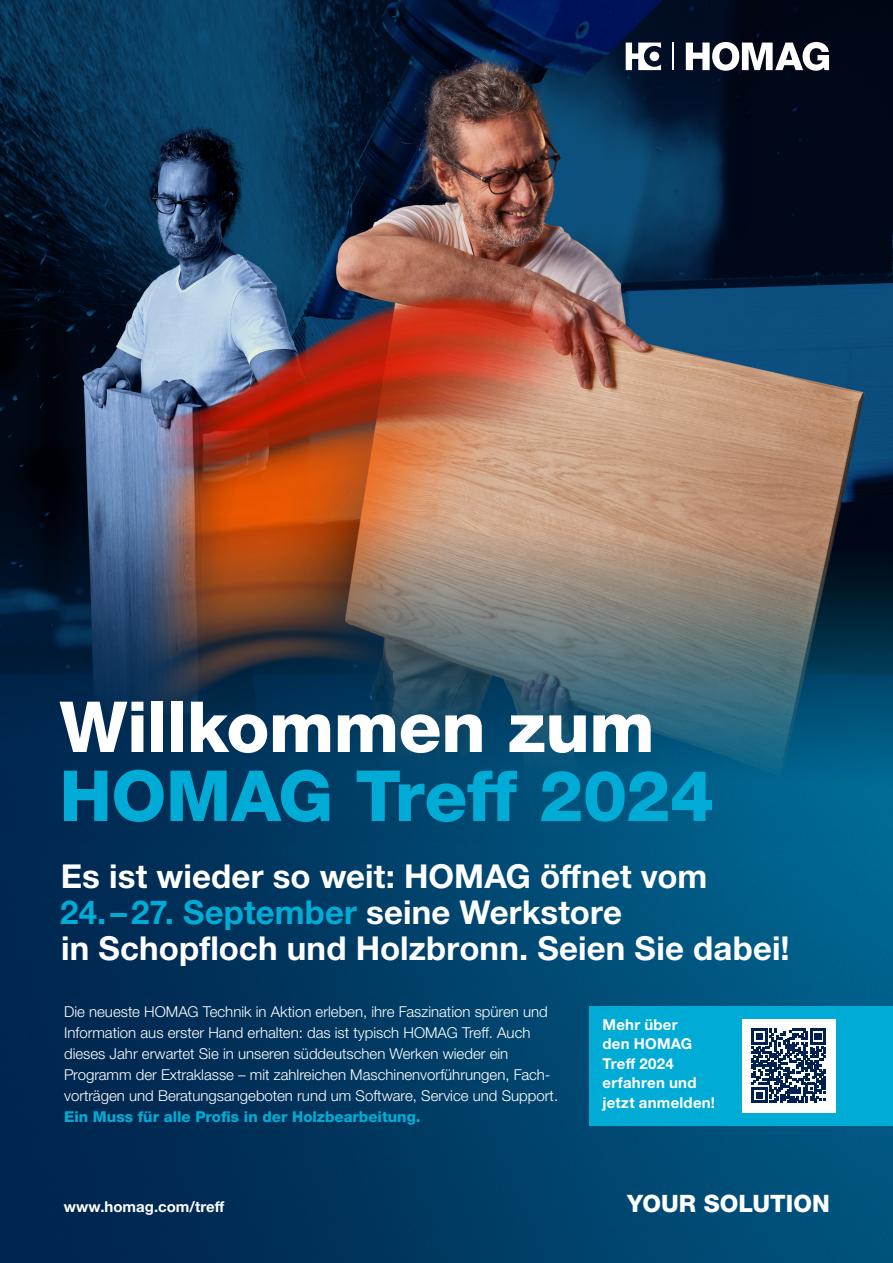
<style>
.page{position:relative;width:893px;height:1263px;background:#fff}
.page>*{position:absolute;margin:0;border:0;box-sizing:border-box;transform-origin:0 0}
.Poster_Head{font:800 70.5px/69px "Helvetica Neue LTW1 G";letter-spacing:-.01em;color:#00acd5}
.Poster_Head-2{font:700 33px/36px "Helvetica Neue LTW1 G";letter-spacing:.005em;color:#fff}
._00_Slogan{font:800 24px "Helvetica Neue LTW1 G";color:#fff}
.Copytext_Anzeige_Vorderseite{font:300 15px/21px "Helvetica Neue LTW1 G";color:#fff}
.Copy{font:700 15px/19.5px "Helvetica Neue LTW1 G";letter-spacing:.015em;color:#fff}
._01_URL{font:700 15px "Helvetica Neue LTW1 G";color:#fff}
.s1{color:#fff}
.s2{color:#00acd5}
.s3{font-weight:800;color:#00acd5}
</style>
<div class="page">
<img style="left:0;top:842px;width:893px;height:421px">
<img style="left:0;top:0;width:893px;height:842px">
<div style="left:590px;top:1006px;width:303px;height:120px;background:#00acd5"></div>
<div style="left:742px;top:1019px;width:94px;height:94px;background:#fff"></div>
<svg style="left:751px;top:1028px;width:75px;height:75px"></svg>
<svg style="left:686px;top:42px;width:143px;height:29px"></svg>
<svg style="left:626px;top:43px;width:35px;height:27px"></svg>
<hr style="left:672px;top:43px;width:2px;height:27px;background:#fff">
<p class="Poster_Head" style="left:60px;top:693px;width:656px"><span class="s1">Willkommen zum<br></span>HOMAG Treff 2024</p>
<p class="Poster_Head-2" style="left:60px;top:858px;width:731px">Es ist wieder so weit: HOMAG öffnet vom<br><span class="s2">24.–27. September</span> seine Werkstore<br>in Schopfloch und Holzbronn. Seien Sie dabei!</p>
<p class="Copytext_Anzeige_Vorderseite" style="left:64px;top:1001px;width:496px">Die neueste HOMAG Technik in Aktion erleben, ihre Faszination spüren und Information aus erster Hand erhalten: das ist typisch HOMAG Treff. Auch dieses Jahr erwartet Sie in unseren süddeutschen Werken wieder ein Programm der Extraklasse – mit zahlreichen Maschinenvorführungen, Fach&shy;vorträgen und Beratungsangeboten rund um Software, Service und Support.<br><span class="s3">Ein Muss für alle Profis in der Holzbearbeitung.</span></p>
<p class="Copy" style="left:603px;top:1014px;width:114px">Mehr über<br>den HOMAG<br>Treff 2024 erfahren und jetzt anmelden!</p>
<p class="_01_URL" style="left:64px;top:1197px;width:162px">www.homag.com/treff</p>
<p class="_00_Slogan" style="left:627px;top:1189px;width:204px">YOUR SOLUTION</p>
</div>
